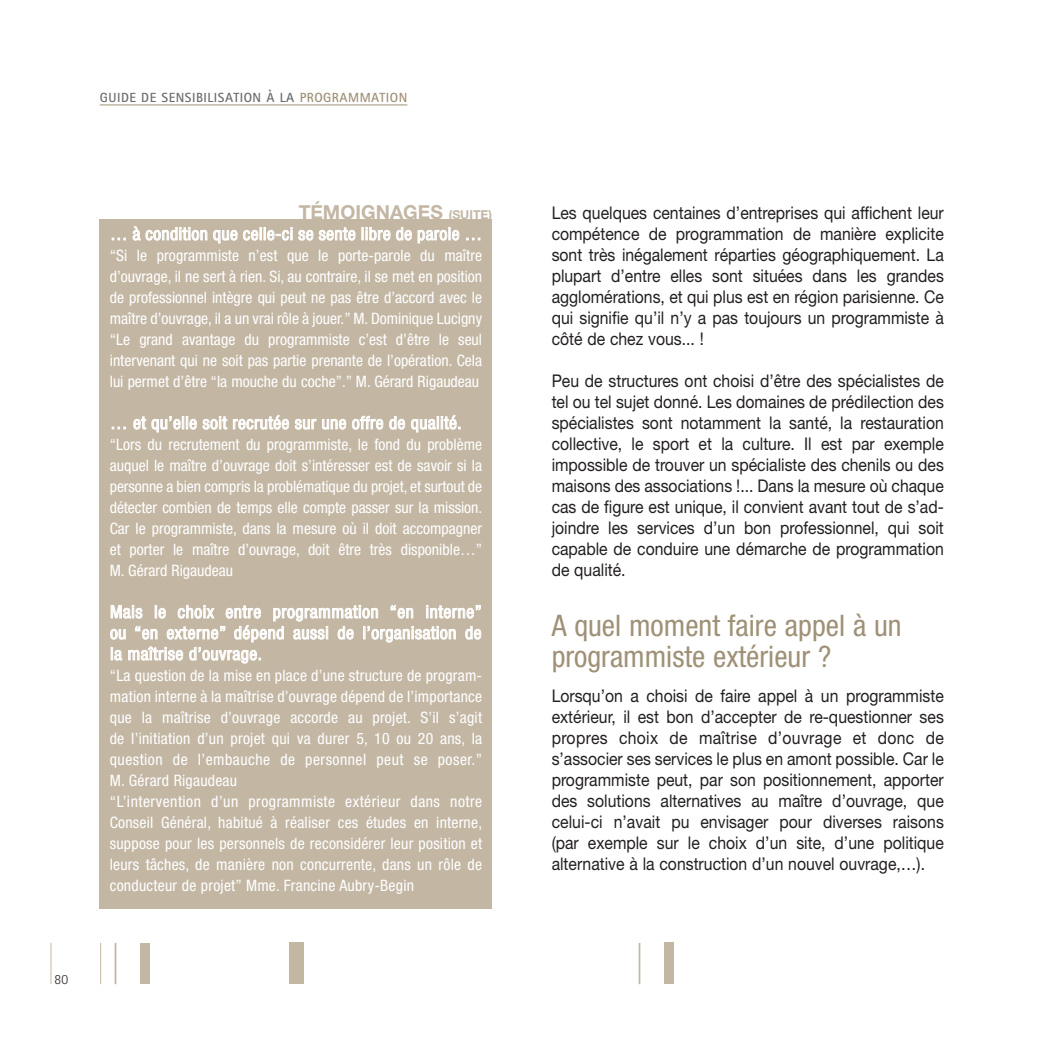
<style>
.page{position:relative;width:1043px;height:1041px;background:#fff}
.page>*{position:absolute;margin:0;border:0;box-sizing:border-box;transform-origin:0 0}
.t1{font:condensed 29.75px/31.5px "Helvetica Neue LT";color:#9f9177}
.t2{font:700 19.25px "Helvetica Neue LT";color:#c3b7a4}
.t3{font:17.5px/21px "Helvetica Neue LT";color:#231f20;text-align:justify;scale:.9 1}
.t4{font:condensed 17.5px/21px "Helvetica Neue LT";letter-spacing:.025em;color:#fff;text-align:justify}
.t5{font:condensed 15.75px/21px "Helvetica Neue LT";letter-spacing:.015em;color:#fff;text-align:justify}
.t6{font:300 14px "Rotis Sans Serif";color:#231f20}
.t7{font:700 13.3px "Rotis Sans Serif";letter-spacing:.035em;color:#6c6d70}
.s1{color:#9f9177}
.s2{font-size:12.25px}
</style>
<div class="page">
<hr style="left:115px;top:943px;width:1px;height:41px;background:#c3b7a4">
<hr style="left:100px;top:943px;width:1px;height:41px;background:#c3b7a4">
<hr style="left:50px;top:943px;width:1px;height:41px;background:#c3b7a4">
<div style="left:140px;top:943px;width:10px;height:41px;background:#c3b7a4"></div>
<div style="left:289px;top:943px;width:15px;height:41px;background:#c3b7a4"></div>
<hr style="left:638px;top:943px;width:2px;height:41px;background:#c3b7a4">
<div style="left:664px;top:943px;width:10px;height:41px;background:#c3b7a4"></div>
<hr style="left:100px;top:104px;width:307px;height:1px;background:#9f9177">
<div style="left:100px;top:219px;width:392px;height:690px;background:#c3b7a4"></div>
<p class="t7" style="left:100px;top:92px;width:309px">GUIDE DE SENSIBILISATION À LA <span class="s1">PROGRAMMATION</span></p>
<p class="t6" style="left:55px;top:974px;width:15px">80</p>
<p class="t2" style="left:298px;top:205px;width:195px">TÉMOIGNAGES <span class="s2">(SUITE)</span></p>
<p class="t4" style="left:110px;top:225px;width:373px">… à condition que celle-ci se sente libre de parole …</p>
<p class="t5" style="left:110px;top:246px;width:374px">“Si le programmiste n’est que le porte-parole du maître d’ouvrage, il ne sert à rien. Si, au contraire, il se met en position de professionnel intègre qui peut ne pas être d’accord avec le maître d’ouvrage, il a un vrai rôle à jouer.” M. Dominique Lucigny “Le grand avantage du programmiste c’est d’être le seul intervenant qui ne soit pas partie prenante de l’opération. Cela lui permet d’être “la mouche du coche”.” M. Gérard Rigaudeau</p>
<p class="t4" style="left:110px;top:414px;width:353px">… et qu’elle soit recrutée sur une offre de qualité.</p>
<p class="t5" style="left:110px;top:435px;width:374px">“Lors du recrutement du programmiste, le fond du problème auquel le maître d’ouvrage doit s’intéresser est de savoir si la personne a bien compris la problématique du projet, et surtout de détecter combien de temps elle compte passer sur la mission.<br>Car le programmiste, dans la mesure où il doit accompagner et porter le maître d’ouvrage, doit être très disponible…” M. Gérard Rigaudeau</p>
<p class="t4" style="left:110px;top:603px;width:373px">Mais le choix entre programmation “en interne” ou “en externe” dépend aussi de l’organisation de la maîtrise d’ouvrage.</p>
<p class="t5" style="left:110px;top:666px;width:374px;text-align:left">“La question de la mise en place d’une structure de program&shy;mation interne à la maîtrise d’ouvrage dépend de l’importance que la maîtrise d’ouvrage accorde au projet. S’il s’agit de l’initiation d’un projet qui va durer 5, 10 ou 20 ans, la question de l’embauche de personnel peut se poser.” M. Gérard Rigaudeau<br>“L’intervention d’un programmiste extérieur dans notre Conseil Général, habitué à réaliser ces études en interne, suppose pour les personnels de reconsidérer leur position et leurs tâches, de manière non concurrente, dans un rôle de conducteur de projet” Mme. Francine Aubry-Begin</p>
<p class="t3" style="left:551px;top:204px;width:437px">Les quelques centaines d’entreprises qui affichent leur compétence de programmation de manière explicite sont très inégalement réparties géographiquement. La plupart d’entre elles sont situées dans les grandes agglomérations, et qui plus est en région parisienne. Ce qui signifie qu’il n’y a pas toujours un programmiste à côté de chez vous... !</p>
<p class="t3" style="left:551px;top:372px;width:437px">Peu de structures ont choisi d’être des spécialistes de tel ou tel sujet donné. Les domaines de prédilection des spécialistes sont notamment la santé, la restauration collective, le sport et la culture. Il est par exemple impossible de trouver un spécialiste des chenils ou des maisons des associations !... Dans la mesure où chaque cas de figure est unique, il convient avant tout de s’ad&shy;joindre les services d’un bon professionnel, qui soit capable de conduire une démarche de programmation de qualité.</p>
<p class="t1" style="left:551px;top:612px;width:351px">A quel moment faire appel à un programmiste extérieur ?</p>
<p class="t3" style="left:551px;top:687px;width:437px">Lorsqu’on a choisi de faire appel à un programmiste extérieur, il est bon d’accepter de re-questionner ses propres choix de maîtrise d’ouvrage et donc de s’associer ses services le plus en amont possible. Car le programmiste peut, par son positionnement, apporter des solutions alternatives au maître d’ouvrage, que celui-ci n’avait pu envisager pour diverses raisons (par exemple sur le choix d’un site, d’une politique alternative à la construction d’un nouvel ouvrage,…).</p>
</div>
